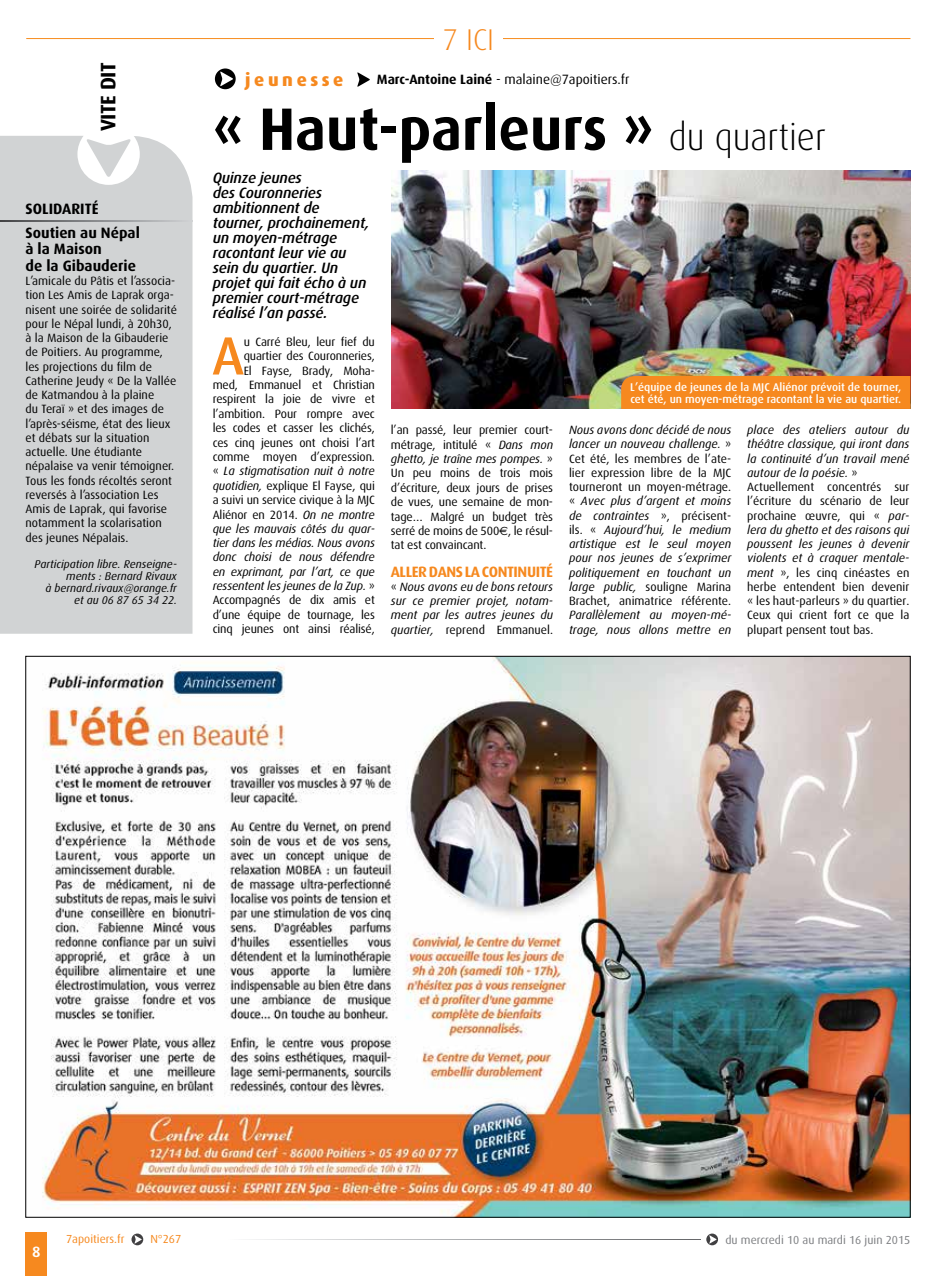
<style>
.page{position:relative;width:936px;height:1276px;background:#fff}
.page>*{position:absolute;margin:0;border:0;box-sizing:border-box;transform-origin:0 0}
.t1{font:700 60px "Dax";color:#000;scale:.95 1}
.t2{font:500 53.85px "Dax";color:#f6891f}
.t3{font:300 30px "Dax";color:#f6891f}
.t4{font:700 21px "Dax";color:#000}
.t5{font:800 18px "Dax";letter-spacing:.2em;color:#f6891f}
.t6{font:italic 500 15px/15px "Dax";letter-spacing:-.01em;color:#000}
.t7{font:700 15px/24px "Dax";color:#000}
.t8{font:700 15px "Dax";letter-spacing:-.03em;color:#f6891f}
.t9{font:700 15px "Dax";color:#fff}
.t10{font:13.5px "Dax";color:#000}
.t11{font:12px/14.2px "Dax";color:#000}
.t12{font:italic 12px/14.2px "Dax";color:#000;text-align:justify}
.t13{font:11.7px "Dax";color:#7c7e81}
.t14{font:11.7px "Dax";color:#f6891f}
.t15{font:500 11.25px/12px "Dax";color:#fff}
.t16{font:italic 11.25px/12px "Dax";color:#000;text-align:right}
.s1{font-weight:700}
.s2{font-weight:300;font-size:37.5px}
.s3{font-style:italic}
.s4{font-family:"Euro Sans"}
.s5{font-style:normal}
</style>
<div class="page">
<div style="left:26px;top:1232px;width:21px;height:44px;background:#f6891f"></div>
<hr style="left:26px;top:38px;width:884px;height:1px;background:#f78d1e">
<div style="left:434px;top:27px;width:68px;height:23px;background:#fff"></div>
<div style="left:0;top:136px;width:192px;height:498px;background:#d1d3d4"></div>
<svg style="left:0;top:220px;width:192px;height:1px"></svg>
<svg style="left:357px;top:72px;width:13px;height:15px"></svg>
<svg style="left:215px;top:68px;width:21px;height:21px"></svg>
<img style="left:391px;top:171px;width:519px;height:238px">
<div style="left:621px;top:376px;width:289px;height:33px;background:#f6891f"></div>
<svg style="left:131px;top:1233px;width:12px;height:12px"></svg>
<svg style="left:706px;top:1233px;width:12px;height:12px"></svg>
<svg style="left:249px;top:1239px;width:451px;height:1px"></svg>
<img style="left:42px;top:658px;width:866px;height:557px">
<h3 class="t4" style="left:96px;top:131px;width:71px;rotate:-90deg">vite dit</h3>
<p class="t7" style="left:26px;top:197px;width:116px">Solidarité<br>Soutien au Népal</p>
<p class="t7" style="left:26px;top:241px;width:112px;line-height:16.5px">à la Maison<br>de la Gibauderie</p>
<p class="t11" style="left:26px;top:274px;width:153px">L’amicale du Pâtis et l’associa&shy;tion Les Amis de Laprak orga&shy;nisent une soirée de solidarité pour le Népal lundi, à 20h30, à la Maison de la Gibauderie de Poitiers. Au programme, les projections du film de<br>Catherine Jeudy « De la Vallée de Katmandou à la plaine<br>du Teraï » et des images de l’après-séisme, état des lieux et débats sur la situation actuelle. Une étudiante népalaise va venir témoigner.<br>Tous les fonds récoltés seront reversés à l’association Les<br>Amis de Laprak, qui favorise notamment la scolarisation des jeunes Népalais.</p>
<p class="t16" style="left:35px;top:558px;width:144px">Participation libre. Renseigne&shy;ments : Bernard Rivaux<br>à bernard.rivaux@orange.fr et au 06 87 65 34 22.</p>
<h3 class="t3" style="left:442px;top:24px;width:53px">7 ICI</h3>
<h3 class="t5" style="left:245px;top:69px;width:100px">jeunesse</h3>
<p class="t10" style="left:377px;top:72px;width:254px"><span class="s1">Marc-Antoine Lainé</span> - malaine@7apoitiers.fr</p>
<h1 class="t1" style="left:213px;top:95px;width:646px">« Haut-parleurs » <span class="s2">du quartier</span></h1>
<p class="t6" style="left:213px;top:170px;width:158px">Quinze jeunes<br>des Couronneries ambitionnent de tourner, prochainement, un moyen-métrage racontant leur vie au sein du quartier. Un projet qui fait écho à un premier court-métrage réalisé l’an passé.</p>
<h2 class="t2" style="left:212px;top:326px;width:34px">A</h2>
<p class="t11" style="left:213px;top:334px;width:164px;text-align:right">u Carré Bleu, leur fief du quartier des Couronneries,<br>El Fayse, Brady, Moha-<br>med, Emmanuel et Christian respirent la joie de vivre et l’ambition. Pour rompre avec les codes et casser les clichés, ces cinq jeunes ont choisi l’art comme moyen d’expression. « <span class="s3">La stigmatisation nuit à notre quotidien,</span> explique El Fayse, qui a suivi un service civique à la MJC<br>Aliénor en 2014. <span class="s3">On ne montre que les mauvais côtés du quar&shy;tier dans les médias. Nous avons donc choisi de nous défendre en exprimant, par l’art, ce que ressentent les jeunes de la Zup.</span> »<br>Accompagnés de dix amis et d’une équipe de tournage, les cinq jeunes ont ainsi réalisé,</p>
<p class="t11" style="left:391px;top:423px;width:164px;text-align:justify">l’an passé, leur premier court&shy;métrage, intitulé « <span class="s3">Dans mon ghetto, je traîne mes pompes.</span> » Un peu moins de trois mois d’écriture, deux jours de prises de vues, une semaine de mon&shy;tage… Malgré un budget très serré de moins de 500<span class="s4">€</span>, le résul&shy;tat est convaincant.</p>
<p class="t8" style="left:391px;top:563px;width:164px">Aller dans la continuité</p>
<p class="t12" style="left:391px;top:579px;width:164px"><span class="s5">«</span> Nous avons eu de bons retours sur ce premier projet, notam&shy;ment par les autres jeunes du quartier, <span class="s5">reprend Emmanuel.</span></p>
<p class="t15" style="left:630px;top:382px;width:272px">L’équipe de jeunes de la MJC Aliénor prévoit de tourner, cet été, un moyen-métrage racontant la vie au quartier.</p>
<p class="t12" style="left:569px;top:423px;width:164px">Nous avons donc décidé de nous lancer un nouveau challenge. <span class="s5">» Cet été, les membres de l’ate&shy;lier expression libre de la MJC tourneront un moyen-métrage. «</span> Avec plus d’argent et moins de contraintes <span class="s5">», précisent&shy;ils. «</span> Aujourd’hui, le medium artistique est le seul moyen pour nos jeunes de s’exprimer politiquement en touchant un large public, <span class="s5">souligne Marina Brachet, animatrice référente.</span></p>
<p class="t12" style="left:569px;top:608px;width:164px">Parallèlement au moyen-mé&shy;trage, nous allons mettre en</p>
<p class="t11" style="left:747px;top:423px;width:164px"><span class="s3">place des ateliers autour du théâtre classique, qui iront dans la continuité d’un travail mené autour de la poésie.</span> »<br>Actuellement concentrés sur l’écriture du scénario de leur prochaine œuvre, qui « <span class="s3">par&shy;lera du ghetto et des raisons qui poussent les jeunes à devenir violents et à craquer mentale&shy;ment</span> », les cinq cinéastes en herbe entendent bien devenir « les haut-parleurs » du quartier.<br>Ceux qui crient fort ce que la plupart pensent tout bas.</p>
<p class="t9" style="left:32px;top:1243px;width:10px">8</p>
<p class="t14" style="left:66px;top:1233px;width:60px">7apoitiers.fr</p>
<p class="t14" style="left:150px;top:1233px;width:32px">N°267</p>
<p class="t13" style="left:725px;top:1233px;width:186px">du mercredi 10 au mardi 16 juin 2015</p>
</div>
